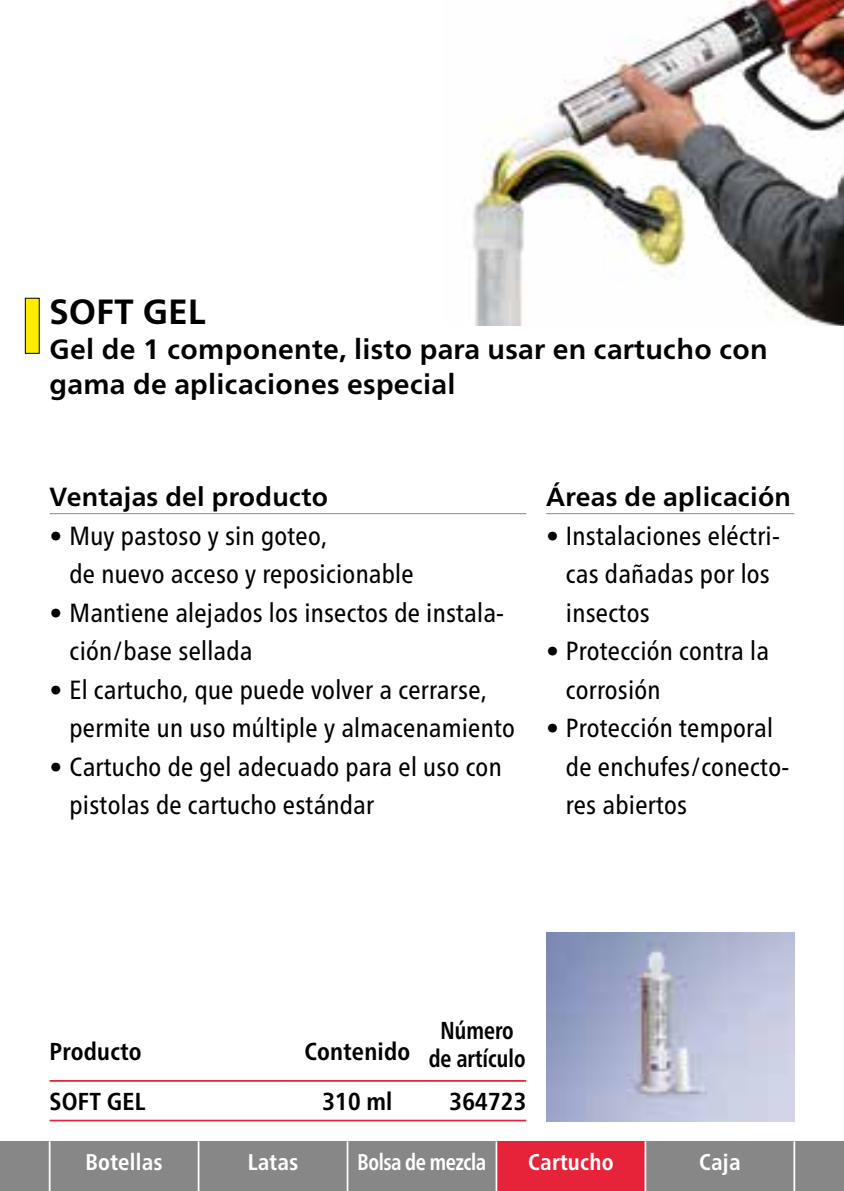
<style>
.page{position:relative;width:844px;height:1191px;background:#fff}
.page>*{position:absolute;margin:0;border:0;box-sizing:border-box;transform-origin:0 0}
.t1{font:700 35px "Frutiger Neue LTW1 G";color:#000}
.t2{font:700 28px/35px "Frutiger Neue LTW1 G";letter-spacing:.01em;color:#000}
.t3{font:condensed 26.25px/38.5px "Frutiger Neue LTW1 G";letter-spacing:.01em;color:#000}
.t4{font:700 26.25px "Frutiger Neue LTW1 G";letter-spacing:.01em;color:#000}
.t5{font:700 condensed 24.5px "Frutiger Neue LTW1 G";letter-spacing:.01em;color:#000}
.t6{font:700 condensed 24.5px/28px "Frutiger Neue LTW1 G";letter-spacing:.01em;color:#000;text-align:center;scale:.9 1}
.t7{font:700 condensed 22.75px "Frutiger Neue LTW1 G";letter-spacing:.01em;color:#fff}
.t8{font:700 condensed 22.75px "Frutiger Neue LTW1 G";letter-spacing:-.02em;color:#fff;scale:.9 1}
</style>
<div class="page">
<img style="left:546px;top:933px;width:248px;height:188px">
<img style="left:472px;top:0;width:371px;height:325px">
<div style="left:0;top:1141px;width:843px;height:50px;background:#878787"></div>
<div style="left:496px;top:1141px;width:149px;height:50px;background:#e62338"></div>
<hr style="left:49px;top:1141px;width:1px;height:50px;background:#fff">
<hr style="left:198px;top:1141px;width:1px;height:50px;background:#fff">
<hr style="left:346px;top:1141px;width:2px;height:50px;background:#fff">
<hr style="left:495px;top:1141px;width:2px;height:50px;background:#fff">
<hr style="left:644px;top:1141px;width:2px;height:50px;background:#fff">
<hr style="left:793px;top:1141px;width:2px;height:50px;background:#fff">
<div style="left:25px;top:298px;width:14px;height:55px;background:#ffed00"></div>
<div style="left:25px;top:298px;width:15px;height:56px;border:1px solid #000"></div>
<hr style="left:50px;top:513px;width:476px;height:1px;background:#878787">
<hr style="left:546px;top:513px;width:248px;height:1px;background:#878787">
<hr style="left:50px;top:1080px;width:238px;height:1px;background:#e62338">
<hr style="left:288px;top:1080px;width:139px;height:1px;background:#e62338">
<hr style="left:427px;top:1080px;width:99px;height:1px;background:#e62338">
<hr style="left:50px;top:1119px;width:238px;height:2px;background:#e62338">
<hr style="left:288px;top:1119px;width:139px;height:2px;background:#e62338">
<hr style="left:427px;top:1119px;width:99px;height:2px;background:#e62338">
<h1 class="t1" style="left:50px;top:287px;width:158px">SOFT GEL</h1>
<p class="t2" style="left:50px;top:330px;width:719px">Gel de 1 componente, listo para usar en cartucho con gama de aplicaciones especial</p>
<p class="t4" style="left:50px;top:478px;width:280px">Ventajas del producto</p>
<p class="t3" style="left:69px;top:514px;width:345px;text-indent:-20px">• Muy pastoso y sin goteo,<br>de nuevo acceso y reposicionable</p>
<p class="t3" style="left:69px;top:591px;width:436px;text-indent:-20px">• Mantiene alejados los insectos de instala&shy;ción/base sellada</p>
<p class="t3" style="left:69px;top:668px;width:447px;text-indent:-20px">• El cartucho, que puede volver a cerrarse, permite un uso múltiple y almacenamiento</p>
<p class="t3" style="left:69px;top:745px;width:433px;text-indent:-20px">• Cartucho de gel adecuado para el uso con pistolas de cartucho estándar</p>
<p class="t4" style="left:546px;top:478px;width:246px">Áreas de aplicación</p>
<p class="t3" style="left:566px;top:514px;width:215px;text-indent:-20px">• Instalaciones eléctri&shy;cas dañadas por los insectos</p>
<p class="t3" style="left:566px;top:630px;width:204px;text-indent:-20px">• Protección contra la corrosión</p>
<p class="t3" style="left:566px;top:707px;width:225px;text-indent:-20px">• Protección temporal de enchufes/conecto&shy;res abiertos</p>
<p class="t6" style="left:428px;top:1014px;width:109px">Número de artículo</p>
<p class="t5" style="left:50px;top:1033px;width:93px">Producto</p>
<p class="t5" style="left:304px;top:1033px;width:107px">Contenido</p>
<p class="t5" style="left:50px;top:1083px;width:97px">SOFT GEL</p>
<p class="t5" style="left:322px;top:1083px;width:71px">310 ml</p>
<p class="t5" style="left:449px;top:1083px;width:78px">364723</p>
<p class="t7" style="left:86px;top:1144px;width:79px">Botellas</p>
<p class="t7" style="left:248px;top:1144px;width:52px">Latas</p>
<p class="t8" style="left:357px;top:1144px;width:144px">Bolsa de mezcla</p>
<p class="t7" style="left:528px;top:1144px;width:87px">Cartucho</p>
<p class="t7" style="left:699px;top:1144px;width:43px">Caja</p>
</div>
